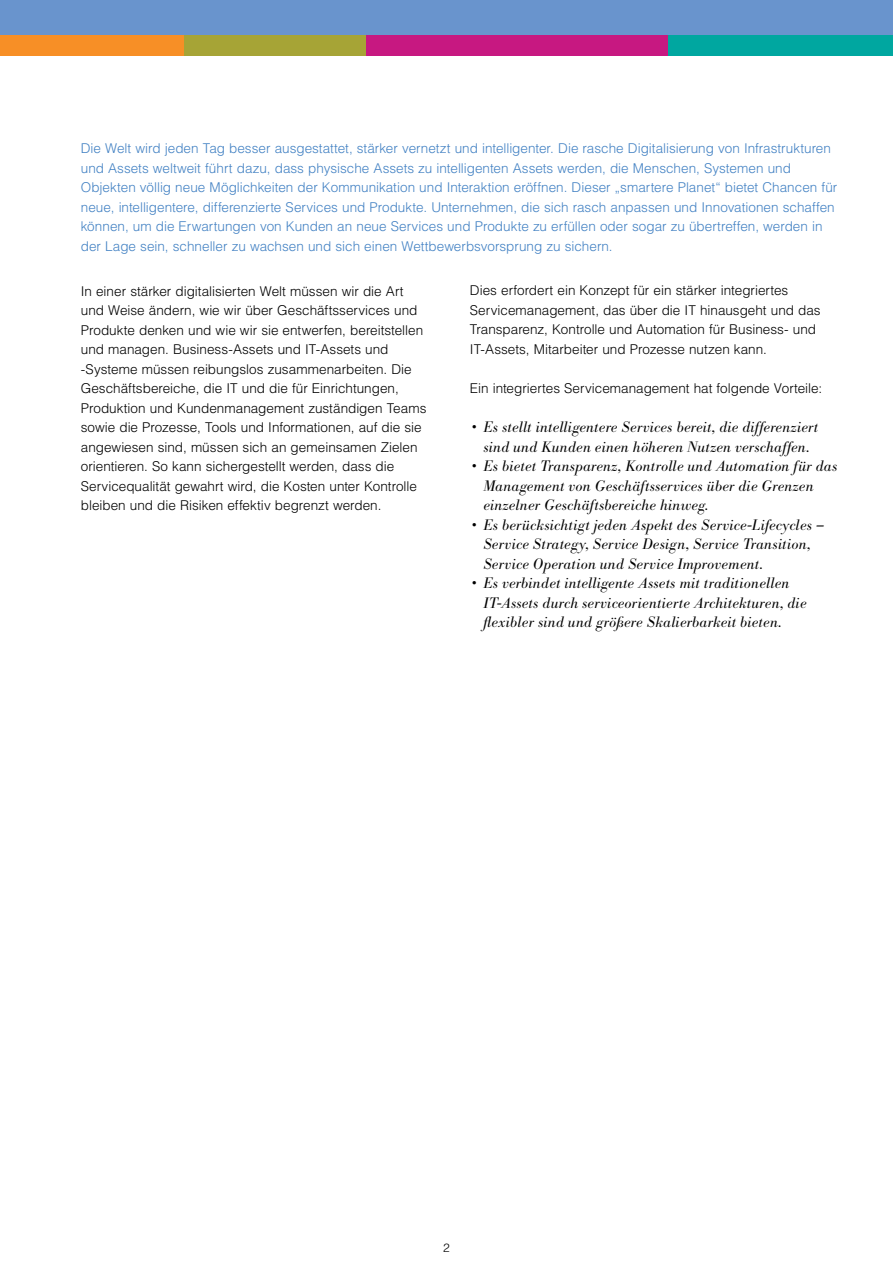
<style>
.page{position:relative;width:893px;height:1263px;background:#fff}
.page>*{position:absolute;margin:0;border:0;box-sizing:border-box;transform-origin:0 0}
.t1{font:italic 300 15px/19.5px "Bodoni BE";letter-spacing:.015em;color:#000}
.t2{font:300 13.5px/19.5px "Helvetica";color:#000}
.t3{font:300 13.5px/19.5px "Helvetica";color:#4281c3}
.t4{font:300 12px "Helvetica";color:#000}
</style>
<div class="page">
<div style="left:667px;top:30px;width:226px;height:25px;background:#00a7a0"></div>
<div style="left:366px;top:30px;width:302px;height:25px;background:#c71881"></div>
<div style="left:183px;top:30px;width:183px;height:25px;background:#a6a436"></div>
<div style="left:0;top:30px;width:183px;height:25px;background:#f78f26"></div>
<div style="left:0;top:0;width:893px;height:34px;background:#6994cd"></div>
<p class="t3" style="left:81px;top:138px;width:758px">Die Welt wird jeden Tag besser ausgestattet, stärker vernetzt und intelligenter. Die rasche Digitalisierung von Infrastrukturen und Assets weltweit führt dazu, dass physische Assets zu intelligenten Assets werden, die Menschen, Systemen und Objekten völlig neue Möglichkeiten der Kommunikation und Interaktion eröffnen. Dieser „smartere Planet“ bietet Chancen für neue, intelligentere, differenzierte Services und Produkte. Unternehmen, die sich rasch anpassen und Innovationen schaffen können, um die Erwartungen von Kunden an neue Services und Produkte zu erfüllen oder sogar zu übertreffen, werden in der Lage sein, schneller zu wachsen und sich einen Wettbewerbsvorsprung zu sichern.</p>
<p class="t2" style="left:470px;top:280px;width:352px">Dies erfordert ein Konzept für ein stärker integriertes Servicemanagement, das über die IT hinausgeht und das Transparenz, Kontrolle und Automation für Business- und IT-Assets, Mitarbeiter und Prozesse nutzen kann.</p>
<p class="t2" style="left:470px;top:378px;width:354px">Ein integriertes Servicemanagement hat folgende Vorteile:</p>
<p class="t1" style="left:471px;top:418px;width:348px;text-align:center">• Es stellt intelligentere Services bereit, die differenziert sind und Kunden einen höheren Nutzen verschaffen.</p>
<p class="t1" style="left:483px;top:457px;width:356px;text-indent:-12px">• Es bietet Transparenz, Kontrolle und Automation für das<br>Management von Geschäftsservices über die Grenzen einzelner Geschäftsbereiche hinweg.</p>
<p class="t1" style="left:483px;top:515px;width:342px;text-indent:-12px">• Es berücksichtigt jeden Aspekt des Service-Lifecycles –<br>Service Strategy, Service Design, Service Transition,<br>Service Operation und Service Improvement.</p>
<p class="t1" style="left:483px;top:574px;width:325px;text-indent:-12px">• Es verbindet intelligente Assets mit traditionellen<br>IT-Assets durch serviceorientierte Architekturen, die flexibler sind und größere Skalierbarkeit bieten.</p>
<p class="t2" style="left:81px;top:281px;width:347px">In einer stärker digitalisierten Welt müssen wir die Art und Weise ändern, wie wir über Geschäftsservices und Produkte denken und wie wir sie entwerfen, bereitstellen und managen. Business-Assets und IT-Assets und -Systeme müssen reibungslos zusammenarbeiten. Die Geschäftsbereiche, die IT und die für Einrichtungen, Produktion und Kundenmanagement zuständigen Teams sowie die Prozesse, Tools und Informationen, auf die sie angewiesen sind, müssen sich an gemeinsamen Zielen orientieren. So kann sichergestellt werden, dass die Servicequalität gewahrt wird, die Kosten unter Kontrolle bleiben und die Risiken effektiv begrenzt werden.</p>
<p class="t4" style="left:443px;top:1240px;width:8px">2</p>
</div>
